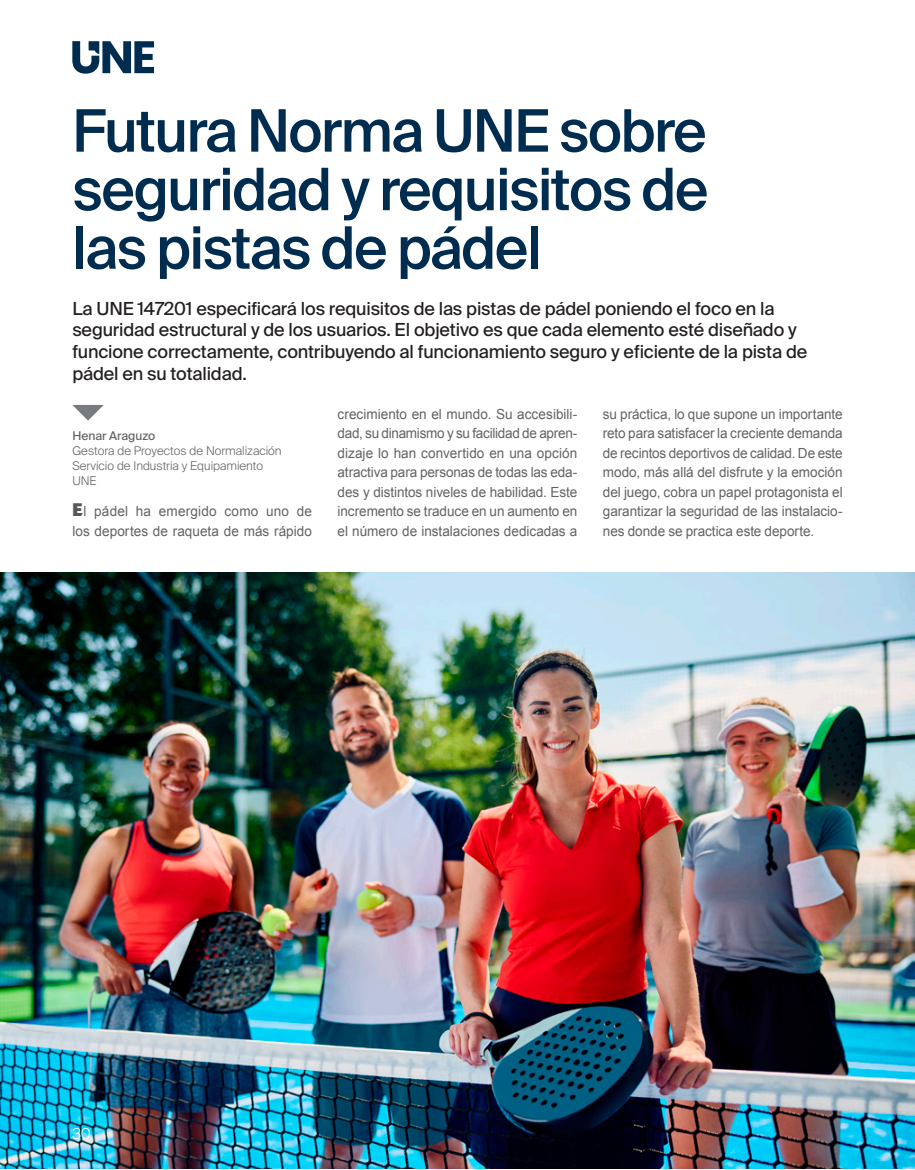
<style>
.page{position:relative;width:915px;height:1170px;background:#fff}
.page>*{position:absolute;margin:0;border:0;box-sizing:border-box;transform-origin:0 0}
.t1{font:500 58.5px/58.5px "Suisse Intl";letter-spacing:-.025em;color:#002c50;text-align:justify}
.t2{font:18px/21.6px "Suisse Intl";letter-spacing:-.01em;color:#231f20}
.t3{font:300 15px "Suisse Intl";color:#fff}
.t4{font:13.95px/19.5px "Arial";color:#636366;text-align:justify}
.t5{font:300 12px/15px "Suisse Intl";color:#636366}
.t6{font:12px "Suisse Intl";color:#636366}
.s1{font-family:"Delta";font-weight:700;font-size:18px;color:#57585a}
</style>
<div class="page">
<svg style="left:72px;top:405px;width:32px;height:15px"></svg>
<svg style="left:72px;top:41px;width:82px;height:33px"></svg>
<img style="left:0;top:572px;width:914px;height:596px">
<h1 class="t1" style="left:72px;top:102px;width:637px">Futura Norma UNE sobre seguridad y requisitos de las pistas de pádel</h1>
<p class="t2" style="left:72px;top:297px;width:736px">La UNE 147201 especificará los requisitos de las pistas de pádel poniendo el foco en la seguridad estructural y de los usuarios. El objetivo es que cada elemento esté diseñado y funcione correctamente, contribuyendo al funcionamiento seguro y eficiente de la pista de pádel en su totalidad.</p>
<p class="t6" style="left:72px;top:428px;width:84px">Henar Araguzo</p>
<p class="t5" style="left:72px;top:443px;width:211px">Gestora de Proyectos de Normalización<br>Servicio de Industria y Equipamiento<br>UNE</p>
<p class="t4" style="left:72px;top:501px;width:241px"><span class="s1">E</span>l pádel ha emergido como uno de los deportes de raqueta de más rápido</p>
<p class="t4" style="left:337px;top:404px;width:241px">crecimiento en el mundo. Su accesibili&shy;dad, su dinamismo y su facilidad de apren&shy;dizaje lo han convertido en una opción atractiva para personas de todas las eda&shy;des y distintos niveles de habilidad. Este incremento se traduce en un aumento en el número de instalaciones dedicadas a</p>
<p class="t4" style="left:602px;top:404px;width:241px">su práctica, lo que supone un importante reto para satisfacer la creciente demanda de recintos deportivos de calidad. De este modo, más allá del disfrute y la emoción del juego, cobra un papel protagonista el garantizar la seguridad de las instalacio&shy;nes donde se practica este deporte.</p>
<p class="t3" style="left:72px;top:1124px;width:20px">30</p>
</div>
